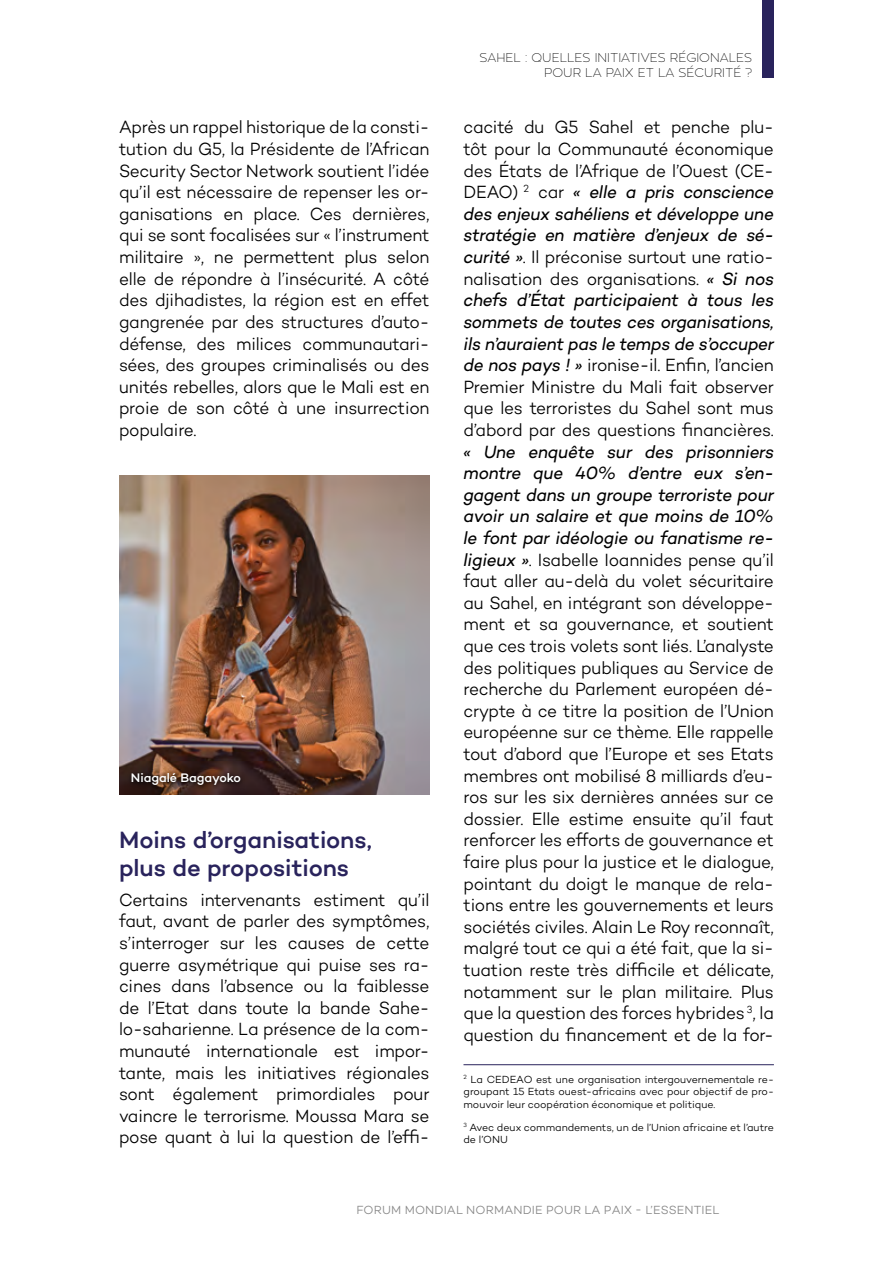
<style>
.page{position:relative;width:893px;height:1263px;background:#fff}
.page>*{position:absolute;margin:0;border:0;box-sizing:border-box;transform-origin:0 0}
.t1{font:500 24px/28.8px "Campton";color:#29235c}
.t2{font:300 18px/21.6px "Campton";letter-spacing:-.015em;color:#000;text-align:justify;scale:.95 1}
.t3{font:100 12.6px/15.1px "Zona Pro";color:#000;text-align:right}
.t4{font:500 12.6px "Campton";letter-spacing:-.005em;color:#fff}
.t5{font:300 12px "Campton";letter-spacing:.01em;color:#878787}
.t6{font:300 10.5px/12.6px "Campton";color:#000;text-align:justify}
.s1{font-weight:400;font-style:italic}
</style>
<div class="page">
<div style="left:762px;top:0;width:12px;height:77px;background:#29235c"></div>
<hr style="left:463px;top:1064px;width:311px;height:1px;background:#29235c">
<img style="left:119px;top:475px;width:310px;height:319px">
<svg style="left:127px;top:769px;width:117px;height:20px;background:#40271d"></svg>
<p class="t2" style="left:119px;top:116px;width:328px">Après un rappel historique de la consti&shy;tution du G5, la Présidente de l’African Security Sector Network soutient l’idée qu’il est nécessaire de repenser les or&shy;ganisations en place. Ces dernières, qui se sont focalisées sur « l’instrument militaire », ne permettent plus selon elle de répondre à l’insécurité. A côté des djihadistes, la région est en effet gangrenée par des structures d’auto&shy;défense, des milices communautari&shy;sées, des groupes criminalisés ou des unités rebelles, alors que le Mali est en proie de son côté à une insurrection populaire.</p>
<p class="t4" style="left:131px;top:770px;width:112px">Niagalé Bagayoko</p>
<h1 class="t1" style="left:119px;top:824px;width:254px">Moins d’organisations, plus de propositions</h1>
<p class="t2" style="left:119px;top:888px;width:328px">Certains intervenants estiment qu’il faut, avant de parler des symptômes, s’interroger sur les causes de cette guerre asymétrique qui puise ses ra&shy;cines dans l’absence ou la faiblesse de l’Etat dans toute la bande Sahe&shy;lo-saharienne. La présence de la com&shy;munauté internationale est impor&shy;tante, mais les initiatives régionales sont également primordiales pour vaincre le terrorisme. Moussa Mara se pose quant à lui la question de l’effi-</p>
<p class="t3" style="left:480px;top:50px;width:274px">SAHEL : QUELLES INITIATIVES RÉGIONALES<br>POUR LA PAIX ET LA SÉCURITÉ ?</p>
<p class="t2" style="left:463px;top:116px;width:328px">cacité du G5 Sahel et penche plu&shy;tôt pour la Communauté économique des États de l’Afrique de l’Ouest (CE-DEAO) <sup>2</sup> car <span class="s1">« elle a pris conscience des enjeux sahéliens et développe une stratégie en matière d’enjeux de sé&shy;curité »</span>. Il préconise surtout une ratio&shy;nalisation des organisations. <span class="s1">« Si nos chefs d’État participaient à tous les sommets de toutes ces organisations, ils n’auraient pas le temps de s’occuper de nos pays ! »</span> ironise-il. Enfin, l’ancien Premier Ministre du Mali fait observer que les terroristes du Sahel sont mus d’abord par des questions financières.</p>
<p class="t2" style="left:463px;top:440px;width:328px"><span class="s1">« Une enquête sur des prisonniers montre que 40% d’entre eux s’en&shy;gagent dans un groupe terroriste pour avoir un salaire et que moins de 10% le font par idéologie ou fanatisme re&shy;ligieux »</span>. Isabelle Ioannides pense qu’il faut aller au-delà du volet sécuritaire au Sahel, en intégrant son développe&shy;ment et sa gouvernance, et soutient que ces trois volets sont liés. L’analyste des politiques publiques au Service de recherche du Parlement européen dé&shy;crypte à ce titre la position de l’Union européenne sur ce thème. Elle rappelle tout d’abord que l’Europe et ses Etats membres ont mobilisé 8 milliards d’eu&shy;ros sur les six dernières années sur ce dossier. Elle estime ensuite qu’il faut renforcer les efforts de gouvernance et faire plus pour la justice et le dialogue, pointant du doigt le manque de rela&shy;tions entre les gouvernements et leurs sociétés civiles. Alain Le Roy reconnaît, malgré tout ce qui a été fait, que la si&shy;tuation reste très difficile et délicate, notamment sur le plan militaire. Plus que la question des forces hybrides <sup>3</sup>, la question du financement et de la for-</p>
<p class="t6" style="left:463px;top:1072px;width:312px"><sup>2</sup> La CEDEAO est une organisation intergouvernementale re&shy;groupant 15 Etats ouest-africains avec pour objectif de pro&shy;mouvoir leur coopération économique et politique.</p>
<p class="t6" style="left:463px;top:1121px;width:312px"><sup>3</sup> Avec deux commandements, un de l’Union africaine et l’autre de l’ONU</p>
<p class="t5" style="left:356px;top:1203px;width:365px">FORUM MONDIAL NORMANDIE POUR LA PAIX - L’ESSENTIEL</p>
</div>
